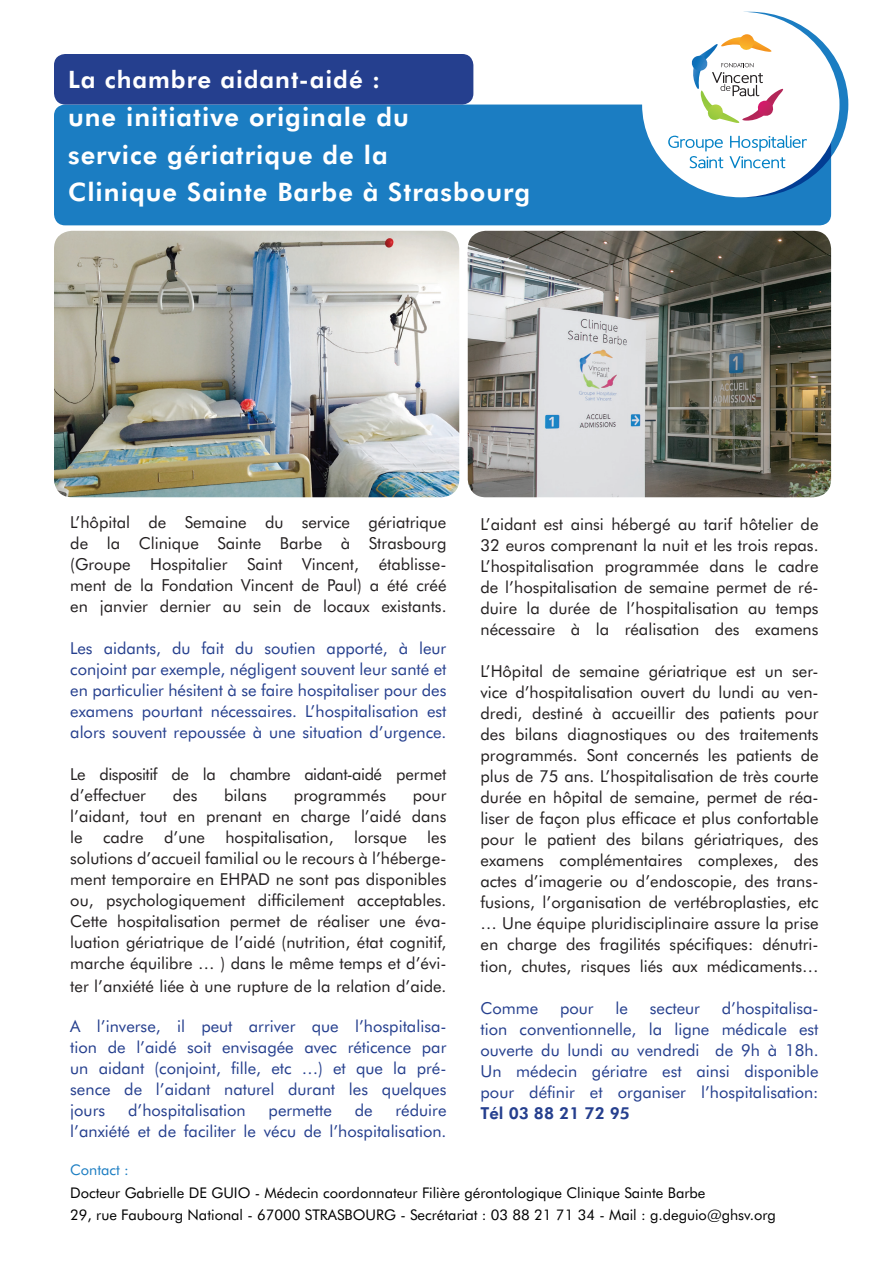
<style>
.page{position:relative;width:893px;height:1263px;background:#fff}
.page>*{position:absolute;margin:0;border:0;box-sizing:border-box;transform-origin:0 0}
.t1{font:800 25.5px/37.5px "Futura BT";letter-spacing:.04em;color:#fff}
.t2{font:800 24px "Futura BT";letter-spacing:.04em;color:#fff}
.t3{font:16.5px/21px "Futura BT";color:#231f20;text-align:justify}
.t4{font:16.5px/21px "Futura BT";color:#253f8e;text-align:justify}
.t5{font:16.5px/21px "Futura BT";letter-spacing:-.03em;color:#231f20}
.t6{font:800 16.5px "Futura BT";color:#253f8e}
.t7{font:14.7px/22.5px "Futura BT";color:#000}
.t8{font:14.7px "Futura BT";color:#1b7dc2}
</style>
<div class="page">
<div style="left:54px;top:105px;width:777px;height:120px;background:#1b7dc2;border-radius:11px"></div>
<div style="left:54px;top:54px;width:419px;height:51px;background:#253f8e;border-radius:11px"></div>
<svg style="left:651px;top:12px;width:197px;height:185px;background:#2577bb"></svg>
<div style="left:642px;top:12px;width:197px;height:185px;background:#fff;border-radius:50%"></div>
<svg style="left:691px;top:34px;width:93px;height:89px"></svg>
<svg style="left:668px;top:136px;width:55px;height:32px"></svg>
<svg style="left:729px;top:135px;width:78px;height:33px"></svg>
<img style="left:54px;top:231px;width:405px;height:266px">
<img style="left:468px;top:231px;width:363px;height:266px">
<h2 class="t2" style="left:68px;top:65px;width:314px">La chambre aidant-aidé :</h2>
<h1 class="t1" style="left:68px;top:98px;width:464px">une initiative originale du<br>service gériatrique de la<br>Clinique Sainte Barbe à Strasbourg</h1>
<p class="t3" style="left:70px;top:512px;width:378px">L’hôpital de Semaine du service gériatrique de la Clinique Sainte Barbe à Strasbourg (Groupe Hospitalier Saint Vincent, établisse&shy;ment de la Fondation Vincent de Paul) a été créé en janvier dernier au sein de locaux existants.</p>
<p class="t4" style="left:70px;top:638px;width:378px">Les aidants, du fait du soutien apporté, à leur conjoint par exemple, négligent souvent leur santé et en particulier hésitent à se faire hospitaliser pour des examens pourtant nécessaires. L’hospitalisation est alors souvent repoussée à une situation d’urgence.</p>
<p class="t5" style="left:70px;top:764px;width:378px">Le dispositif de la chambre aidant-aidé permet d’effectuer</p>
<p class="t3" style="left:480px;top:514px;width:340px">L’aidant est ainsi hébergé au tarif hôtelier de 32 euros comprenant la nuit et les trois repas.<br>L’hospitalisation programmée dans le cadre de l’hospitalisation de semaine permet de ré&shy;duire la durée de l’hospitalisation au temps nécessaire à la réalisation des examens</p>
<p class="t3" style="left:480px;top:661px;width:340px">L’Hôpital de semaine gériatrique est un ser&shy;vice d’hospitalisation ouvert du lundi au ven&shy;dredi, destiné à accueillir des patients pour des bilans diagnostiques ou des traitements programmés. Sont concernés les patients de plus de 75 ans. L’hospitalisation de très courte durée en hôpital de semaine, permet de réa&shy;liser de façon plus efficace et plus confortable pour le patient des bilans gériatriques, des examens complémentaires complexes, des actes d’imagerie ou d’endoscopie, des trans&shy;fusions, l’organisation de vertébroplasties, etc … Une équipe pluridisciplinaire assure la prise en charge des fragilités spécifiques: dénutri&shy;tion, chutes, risques liés aux médicaments…</p>
<p class="t4" style="left:480px;top:997px;width:59px">Comme</p>
<p class="t4" style="left:560px;top:997px;width:35px">pour</p>
<p class="t4" style="left:615px;top:997px;width:14px">le</p>
<p class="t4" style="left:650px;top:997px;width:52px">secteur</p>
<p class="t3" style="left:173px;top:785px;width:26px">des</p>
<p class="t3" style="left:224px;top:785px;width:44px">bilans</p>
<p class="t3" style="left:294px;top:785px;width:94px">programmés</p>
<p class="t3" style="left:70px;top:785px;width:378px;text-indent:343px">pour l’aidant, tout en prenant en charge l’aidé dans le cadre d’une hospitalisation, lorsque les solutions d’accueil familial ou le recours à l’héberge&shy;ment temporaire en EHPAD ne sont pas disponibles ou, psychologiquement difficilement acceptables.<br>Cette hospitalisation permet de réaliser une éva&shy;luation gériatrique de l’aidé (nutrition, état cognitif, marche équilibre … ) dans le même temps et d’évi-</p>
<p class="t3" style="left:70px;top:975px;width:378px">ter l’anxiété liée à une rupture de la relation d’aide.</p>
<p class="t4" style="left:70px;top:1016px;width:378px">A l’inverse, il peut arriver que l’hospitalisa&shy;tion de l’aidé soit envisagée avec réticence par un aidant (conjoint, fille, etc …) et que la pré&shy;sence de l’aidant naturel durant les quelques jours</p>
<p class="t4" style="left:480px;top:997px;width:340px;text-indent:241px">d’hospitalisa&shy;tion conventionnelle, la ligne médicale est ouverte du lundi au vendredi de 9h à 18h.<br>Un médecin gériatre est ainsi disponible pour définir et organiser l’hospitalisation:</p>
<p class="t6" style="left:480px;top:1102px;width:151px">Tél 03 88 21 72 95</p>
<p class="t4" style="left:70px;top:1100px;width:378px;text-align:right">réduire<br>l’anxiété et de faciliter le vécu de l’hospitalisation.</p>
<p class="t8" style="left:70px;top:1161px;width:60px">Contact :</p>
<p class="t7" style="left:70px;top:1181px;width:707px">Docteur Gabrielle DE GUIO - Médecin coordonnateur Filière gérontologique Clinique Sainte Barbe<br>29, rue Faubourg National - 67000 STRASBOURG - Secrétariat : 03 88 21 71 34 - Mail : g.deguio@ghsv.org</p>
<p class="t4" style="left:128px;top:1100px;width:119px">d’hospitalisation</p>
<p class="t4" style="left:269px;top:1100px;width:65px">permette</p>
<p class="t4" style="left:355px;top:1100px;width:19px">de</p>
</div>
